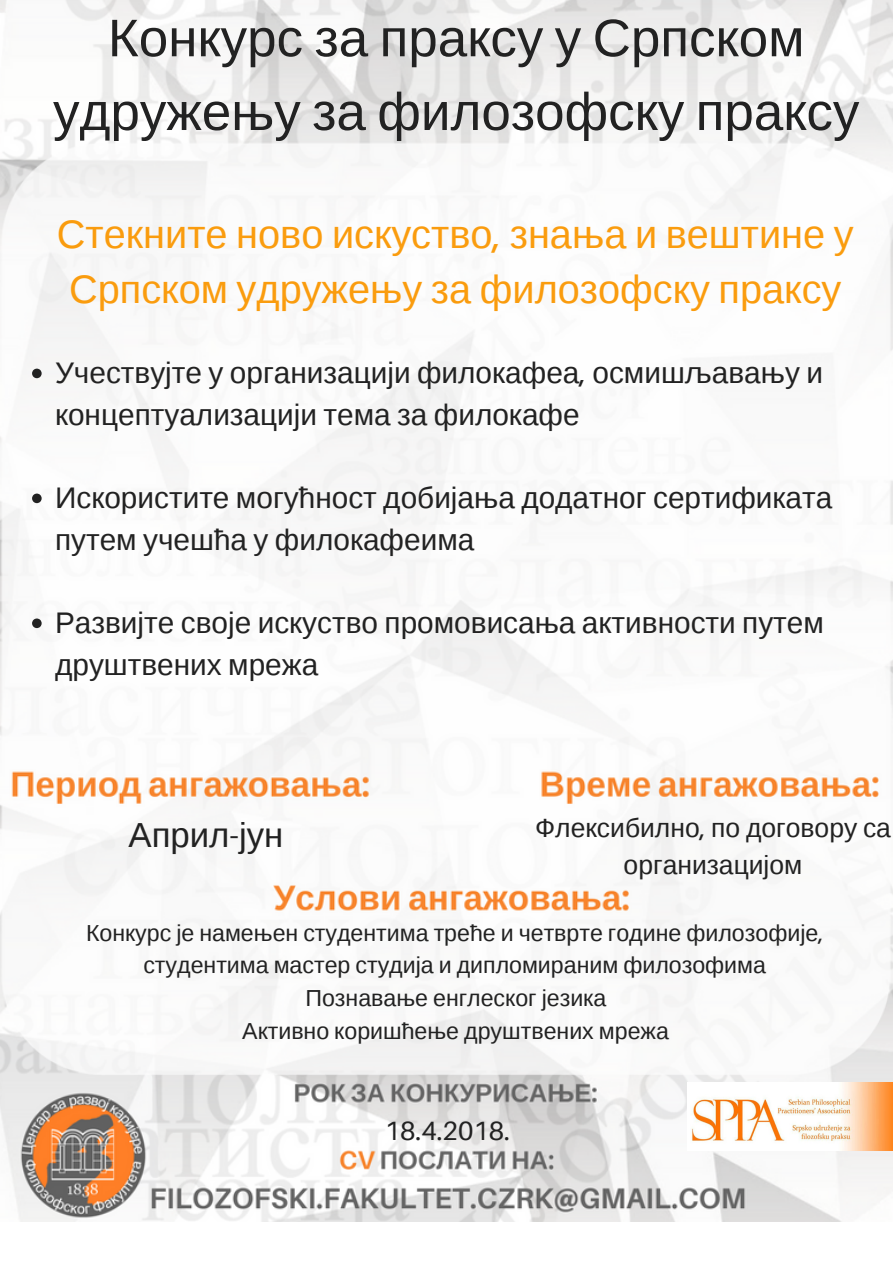
<style>
.page{position:relative;width:893px;height:1263px;background:#fff}
.page>*{position:absolute;margin:0;border:0;box-sizing:border-box;transform-origin:0 0}
.t1{font:52.95px/73.7px "Liberation Sans";color:#222;text-align:center}
.t2{font:39.75px/55.1px "Liberation Sans";color:#fa9c0e;text-align:center}
.t3{font:34.72px "Liberation Sans";color:#222}
.t4{font:29.78px/41.6px "Liberation Sans";color:#222}
.t5{font:26.47px/36.6px "Liberation Sans";color:#222;text-align:center}
.t6{font:26.47px "Aileron";color:#222}
.t7{font:23.17px/32.6px "Liberation Sans";color:#222;text-align:center}
.s1{font-family:"Aileron"}
</style>
<div class="page">
<img style="left:0;top:0;width:893px;height:1221px">
<svg style="left:32px;top:369px;width:10px;height:9px"></svg>
<svg style="left:32px;top:494px;width:10px;height:9px"></svg>
<svg style="left:32px;top:618px;width:10px;height:10px"></svg>
<img style="left:687px;top:1083px;width:206px;height:67px">
<h1 class="t1" style="left:53px;top:1px;width:808px">Конкурс за праксу у Српском удружењу за филозофску праксу</h1>
<h2 class="t2" style="left:57px;top:206px;width:798px">Стекните ново искуство<span class="s1">,</span> знања и вештине у<br>Српском удружењу за филозофску праксу</h2>
<p class="t4" style="left:55px;top:352px;width:769px">Учествујте у организацији филокафеа<span class="s1">,</span> осмишљавању и концептуализацији тема за филокафе</p>
<p class="t4" style="left:55px;top:477px;width:779px">Искористите могућност добијања додатног сертификата путем учешћа у филокафеима</p>
<p class="t4" style="left:55px;top:602px;width:770px">Развијте своје искуство промовисања активности путем друштвених мрежа</p>
<p class="t3" style="left:129px;top:815px;width:156px">Април<span class="s1">-</span>јун</p>
<p class="t5" style="left:535px;top:810px;width:357px">Флексибилно<span class="s1">,</span> по договору са организацијом</p>
<p class="t7" style="left:86px;top:917px;width:739px">Конкурс је намењен студентима треће и четврте године филозофије<span class="s1">, </span>студентима мастер студија и дипломираним филозофима Познавање енглеског језика<br>Активно коришћење друштвених мрежа</p>
<p class="t6" style="left:385px;top:1114px;width:126px">18.4.2018.</p>
</div>
